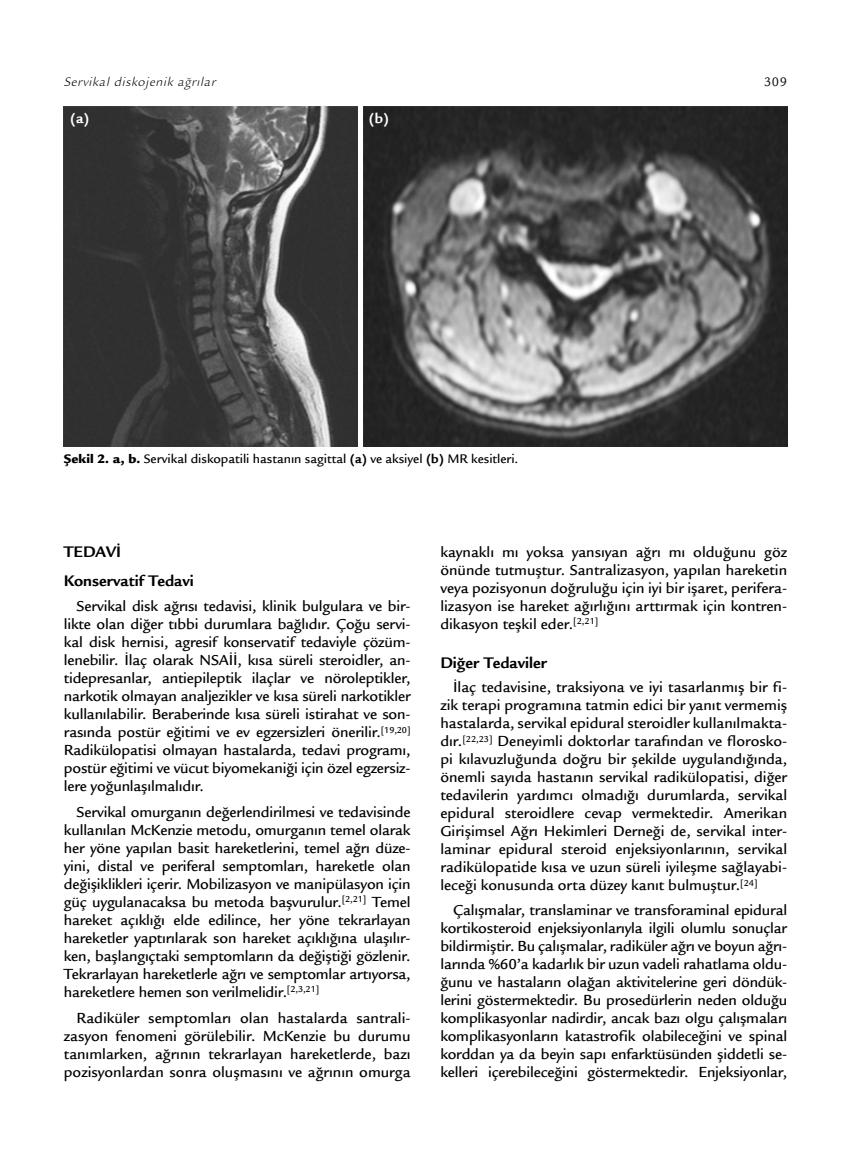
<style>
.page{position:relative;width:851px;height:1149px;background:#fff}
.page>*{position:absolute;margin:0;border:0;box-sizing:border-box;transform-origin:0 0}
.t1{font:700 16.5px/28.5px "Legacy Sans Std";color:#000}
.t2{font:500 15.75px/18px "Legacy Sans Std";color:#000;text-align:justify}
.t3{font:700 15px "Legacy Sans Std";color:#fff}
.t4{font:500 13.5px "Legacy Sans Std";color:#000}
.t5{font:italic 13.5px "ITC Legacy Sans Std";letter-spacing:.05em;color:#000}
.t6{font:13.5px "Legacy Sans Std";color:#000}
.s1{font-weight:900}
.s2{font-weight:700}
</style>
<div class="page">
<img style="left:64px;top:106px;width:293px;height:340px">
<img style="left:363px;top:106px;width:424px;height:340px">
<p class="t5" style="left:64px;top:74px;width:153px">Servikal diskojenik ağrılar</p>
<p class="t6" style="left:764px;top:74px;width:25px">309</p>
<p class="t3" style="left:70px;top:109px;width:21px">(a)</p>
<p class="t3" style="left:369px;top:109px;width:22px">(b)</p>
<p class="t4" style="left:64px;top:450px;width:456px"><span class="s1">Şekil 2. a, b.</span> Servikal diskopatili hastanın sagittal <span class="s2">(a)</span> ve aksiyel <span class="s2">(b)</span> MR kesitleri.</p>
<p class="t1" style="left:64px;top:537px;width:131px">TEDAVİ<br>Konservatif Tedavi</p>
<p class="t2" style="left:64px;top:597px;width:348px;text-indent:13px">Servikal disk ağrısı tedavisi, klinik bulgulara ve bir&shy;likte olan diğer tıbbi durumlara bağlıdır. Çoğu servi&shy;kal disk hernisi, agresif konservatif tedaviyle çözüm&shy;lenebilir. İlaç olarak NSAİİ, kısa süreli steroidler, an&shy;tidepresanlar, antiepileptik ilaçlar ve nöroleptikler, narkotik olmayan analjezikler ve kısa süreli narkotikler kullanılabilir. Beraberinde kısa süreli istirahat ve son&shy;rasında postür eğitimi ve ev egzersizleri önerilir.<sup>[19,20] </sup>Radikülopatisi olmayan hastalarda, tedavi programı, postür eğitimi ve vücut biyomekaniği için özel egzersiz&shy;lere yoğunlaşılmalıdır.</p>
<p class="t2" style="left:64px;top:802px;width:348px;text-indent:13px">Servikal omurganın değerlendirilmesi ve tedavisinde kullanılan McKenzie metodu, omurganın temel olarak her yöne yapılan basit hareketlerini, temel ağrı düze&shy;yini, distal ve periferal semptomları, hareketle olan değişiklikleri içerir. Mobilizasyon ve manipülasyon için güç uygulanacaksa bu metoda başvurulur.<sup>[2,21]</sup> Temel hareket açıklığı elde edilince, her yöne tekrarlayan hareketler yaptırılarak son hareket açıklığına ulaşılır&shy;ken, başlangıçtaki semptomların da değiştiği gözlenir.<br>Tekrarlayan hareketlerle ağrı ve semptomlar artıyorsa, hareketlere hemen son verilmelidir.<sup>[2,3,21]</sup></p>
<p class="t2" style="left:64px;top:1008px;width:348px;text-indent:13px">Radiküler semptomları olan hastalarda santrali&shy;zasyon fenomeni görülebilir. McKenzie bu durumu tanımlarken, ağrının tekrarlayan hareketlerde, bazı pozisyonlardan sonra oluşmasını ve ağrının omurga</p>
<p class="t2" style="left:440px;top:542px;width:348px">kaynaklı mı yoksa yansıyan ağrı mı olduğunu göz önünde tutmuştur. Santralizasyon, yapılan hareketin veya pozisyonun doğruluğu için iyi bir işaret, perifera&shy;lizasyon ise hareket ağırlığını arttırmak için kontren&shy;dikasyon teşkil eder.<sup>[2,21]</sup></p>
<p class="t1" style="left:440px;top:648px;width:108px">Diğer Tedaviler</p>
<p class="t2" style="left:440px;top:678px;width:348px;text-indent:13px">İlaç tedavisine, traksiyona ve iyi tasarlanmış bir fi&shy;zik terapi programına tatmin edici bir yanıt vermemiş hastalarda, servikal epidural steroidler kullanılmakta&shy;dır.<sup>[22,23]</sup> Deneyimli doktorlar tarafından ve florosko&shy;pi kılavuzluğunda doğru bir şekilde uygulandığında, önemli sayıda hastanın servikal radikülopatisi, diğer tedavilerin yardımcı olmadığı durumlarda, servikal epidural steroidlere cevap vermektedir. Amerikan Girişimsel Ağrı Hekimleri Derneği de, servikal inter&shy;laminar epidural steroid enjeksiyonlarının, servikal radikülopatide kısa ve uzun süreli iyileşme sağlayabi&shy;leceği konusunda orta düzey kanıt bulmuştur.<sup>[24]</sup></p>
<p class="t2" style="left:440px;top:900px;width:348px;text-indent:13px">Çalışmalar, translaminar ve transforaminal epidural kortikosteroid enjeksiyonlarıyla ilgili olumlu sonuçlar bildirmiştir. Bu çalışmalar, radiküler ağrı ve boyun ağrı&shy;larında %60’a kadarlık bir uzun vadeli rahatlama oldu&shy;ğunu ve hastaların olağan aktivitelerine geri döndük&shy;lerini göstermektedir. Bu prosedürlerin neden olduğu komplikasyonlar nadirdir, ancak bazı olgu çalışmaları komplikasyonların katastrofik olabileceğini ve spinal korddan ya da beyin sapı enfarktüsünden şiddetli se&shy;kelleri içerebileceğini göstermektedir. Enjeksiyonlar,</p>
</div>
